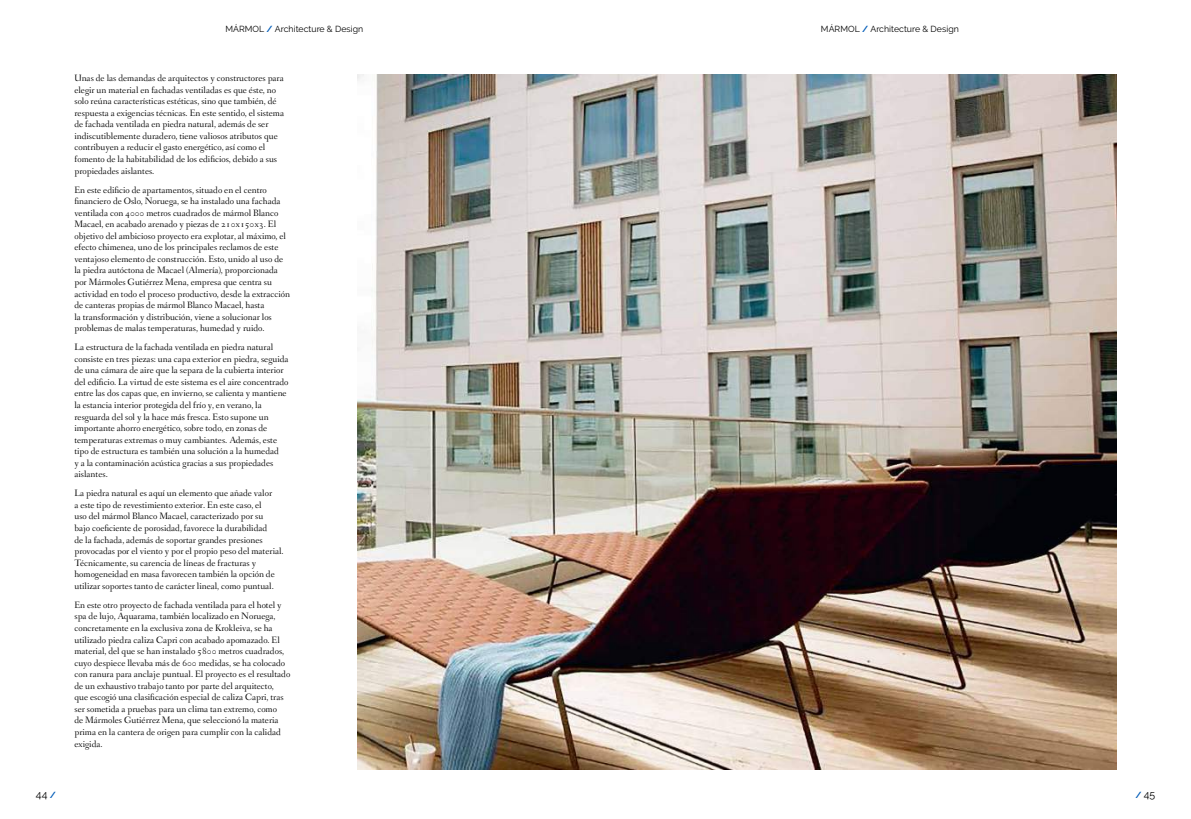
<style>
.page{position:relative;width:1191px;height:819px;background:#fff}
.page>*{position:absolute;margin:0;border:0;box-sizing:border-box;transform-origin:0 0}
.t1{font:10.5px "Raleway";color:#000}
.t2{font:9.62px/11.5px "Fanwood";color:#000}
.t3{font:8.75px "Raleway";letter-spacing:.005em;color:#000}
.s1{font-weight:700;color:#005cb8}
.s2{font-weight:700;font-size:8.75px;color:#005cb8}
</style>
<div class="page">
<img style="left:357px;top:74px;width:759px;height:695px">
<p class="t3" style="left:225px;top:23px;width:139px">MÁRMOL <span class="s1">/</span> Architecture &amp; Design</p>
<p class="t2" style="left:74px;top:73px;width:211px">Unas de las demandas de arquitectos y constructores para elegir un material en fachadas ventiladas es que éste, no solo reúna características estéticas, sino que también, dé respuesta a exigencias técnicas. En este sentido, el sistema de fachada ventilada en piedra natural, además de ser indiscutiblemente duradero, tiene valiosos atributos que contribuyen a reducir el gasto energético, así como el fomento de la habitabilidad de los edificios, debido a sus propiedades aislantes.</p>
<p class="t2" style="left:74px;top:184px;width:217px">En este edificio de apartamentos, situado en el centro financiero de Oslo, Noruega, se ha instalado una fachada ventilada con 4000 metros cuadrados de mármol Blanco Macael, en acabado arenado y piezas de 210x150x3. El objetivo del ambicioso proyecto era explotar, al máximo, el efecto chimenea, uno de los principales reclamos de este ventajoso elemento de construcción. Esto, unido al uso de la piedra autóctona de Macael (Almería), proporcionada por Mármoles Gutiérrez Mena, empresa que centra su actividad en todo el proceso productivo, desde la extracción de canteras propias de mármol Blanco Macael, hasta<br>la transformación y distribución, viene a solucionar los problemas de malas temperaturas, humedad y ruido.</p>
<p class="t2" style="left:74px;top:342px;width:216px">La estructura de la fachada ventilada en piedra natural consiste en tres piezas: una capa exterior en piedra, seguida de una cámara de aire que la separa de la cubierta interior del edificio. La virtud de este sistema es el aire concentrado entre las dos capas que, en invierno, se calienta y mantiene la estancia interior protegida del frío y, en verano, la resguarda del sol y la hace más fresca. Esto supone un importante ahorro energético, sobre todo, en zonas de temperaturas extremas o muy cambiantes. Además, este tipo de estructura es también una solución a la humedad<br>y a la contaminación acústica gracias a sus propiedades aislantes.</p>
<p class="t2" style="left:74px;top:488px;width:211px">La piedra natural es aquí un elemento que añade valor<br>a este tipo de revestimiento exterior. En este caso, el<br>uso del mármol Blanco Macael, caracterizado por su<br>bajo coeficiente de porosidad, favorece la durabilidad<br>de la fachada, además de soportar grandes presiones provocadas por el viento y por el propio peso del material.<br>Técnicamente, su carencia de líneas de fracturas y homogeneidad en masa favorecen también la opción de utilizar soportes tanto de carácter lineal, como puntual.</p>
<p class="t2" style="left:74px;top:599px;width:217px">En este otro proyecto de fachada ventilada para el hotel y spa de lujo, Aquarama, también localizado en Noruega, concretamente en la exclusiva zona de Krokleiva, se ha utilizado piedra caliza Capri con acabado apomazado. El material, del que se han instalado 5800 metros cuadrados, cuyo despiece llevaba más de 600 medidas, se ha colocado con ranura para anclaje puntual. El proyecto es el resultado de un exhaustivo trabajo tanto por parte del arquitecto,<br>que escogió una clasificación especial de caliza Capri, tras ser sometida a pruebas para un clima tan extremo, como<br>de Mármoles Gutiérrez Mena, que seleccionó la materia prima en la cantera de origen para cumplir con la calidad exigida.</p>
<p class="t3" style="left:821px;top:23px;width:139px">MÁRMOL <span class="s1">/</span> Architecture &amp; Design</p>
<p class="t1" style="left:36px;top:788px;width:21px">44<span class="s2">/</span></p>
<p class="t1" style="left:1135px;top:788px;width:21px"><span class="s2">/</span> 45</p>
</div>
